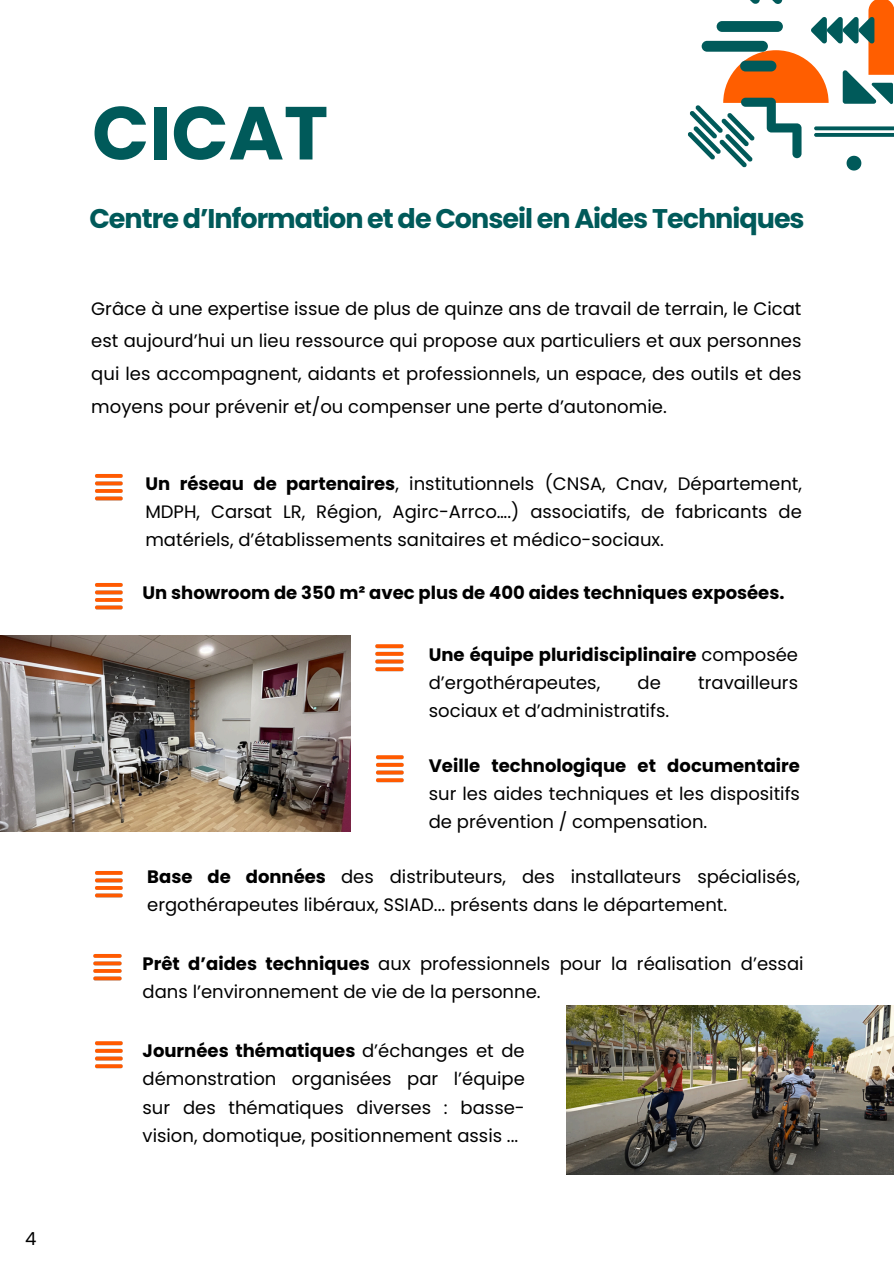
<style>
.page{position:relative;width:894px;height:1264px;background:#fff}
.page>*{position:absolute;margin:0;border:0;box-sizing:border-box;transform-origin:0 0}
.t1{font:700 75px "Poppins";color:#005a5a}
.t2{font:700 27px "Poppins";letter-spacing:-.035em;color:#005a5a}
.t3{font:18px/28.2px "Poppins";color:#000;text-align:justify}
.t4{font:700 18px/28.2px "Poppins";color:#000}
.s1{font-weight:700}
.s2{font-weight:400}
</style>
<div class="page">
<svg style="left:688px;top:0;width:205px;height:170px"></svg>
<img style="left:95px;top:474px;width:28px;height:27px">
<img style="left:95px;top:583px;width:28px;height:27px">
<img style="left:376px;top:755px;width:28px;height:28px">
<img style="left:95px;top:871px;width:28px;height:27px">
<img style="left:95px;top:1041px;width:28px;height:28px">
<img style="left:93px;top:954px;width:29px;height:27px">
<img style="left:375px;top:644px;width:29px;height:28px">
<img style="left:566px;top:1005px;width:327px;height:169px">
<img style="left:0;top:635px;width:350px;height:196px">
<p class="t3" style="left:25px;top:1224px;width:13px">4</p>
<p class="t1" style="left:92px;top:81px;width:237px">CICAT</p>
<p class="t2" style="left:89px;top:199px;width:716px">Centre d’Information et de Conseil en Aides Techniques</p>
<p class="t3" style="left:91px;top:292px;width:711px;line-height:32.7px">Grâce à une expertise issue de plus de quinze ans de travail de terrain, le Cicat est aujourd’hui un lieu ressource qui propose aux particuliers et aux personnes qui les accompagnent, aidants et professionnels, un espace, des outils et des moyens pour prévenir et/ou compenser une perte d’autonomie.</p>
<h1 class="t3" style="left:145px;top:469px;width:658px"><span class="s1">Un réseau de partenaires</span>, institutionnels (CNSA, Cnav, Département, MDPH, Carsat LR, Région, Agirc-Arrco….) associatifs, de fabricants de matériels, d’établissements sanitaires et médico-sociaux.</h1>
<h2 class="t4" style="left:142px;top:578px;width:643px">Un showroom de 350 m² avec plus de 400 aides techniques exposées.</h2>
<p class="t4" style="left:428px;top:640px;width:370px">Une équipe pluridisciplinaire <span class="s2">composée d’ergothérapeutes,</span></p>
<p class="t3" style="left:637px;top:668px;width:25px">de</p>
<p class="t3" style="left:698px;top:668px;width:101px">travailleurs</p>
<p class="t3" style="left:428px;top:696px;width:242px">sociaux et d’administratifs.</p>
<p class="t3" style="left:428px;top:751px;width:372px"><span class="s1">Veille technologique et documentaire </span>sur les aides techniques et les dispositifs de prévention / compensation.</p>
<h3 class="t3" style="left:147px;top:862px;width:654px"><span class="s1">Base de données</span> des distributeurs, des installateurs spécialisés, ergothérapeutes libéraux, SSIAD... présents dans le département.</h3>
<p class="t3" style="left:142px;top:949px;width:662px"><span class="s1">Prêt d’aides techniques</span> aux professionnels pour la réalisation d’essai dans l’environnement de vie de la personne.</p>
<p class="t3" style="left:142px;top:1036px;width:383px"><span class="s1">Journées thématiques</span> d’échanges et de démonstration organisées par l’équipe sur des thématiques diverses : basse&shy;vision, domotique, positionnement assis ...</p>
</div>
